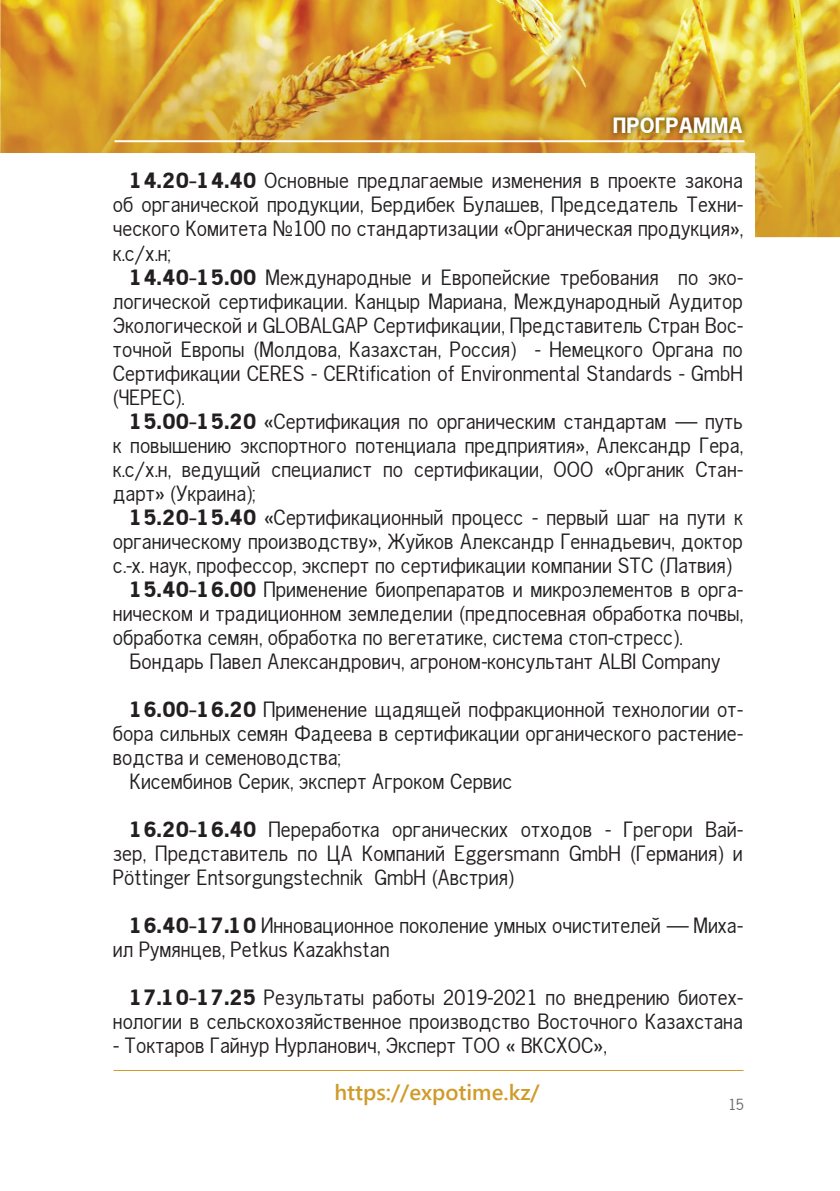
<style>
.page{position:relative;width:840px;height:1191px;background:#fff}
.page>*{position:absolute;margin:0;border:0;box-sizing:border-box;transform-origin:0 0}
.t1{font:22px/24px "Gothic.kz";color:#231f20;text-align:justify}
.t2{font:700 22px "Yu Gothic UI";color:#cf9b2a}
.t3{font:700 22px "Gothic.kz";color:#fff}
.t4{font:16px "Gothic.kz";color:#6c6d70}
.s1{font-weight:700}
</style>
<div class="page">
<img style="left:0;top:0;width:839px;height:237px">
<hr style="left:114px;top:140px;width:630px;height:2px;background:#fff">
<hr style="left:113px;top:1070px;width:630px;height:1px;background:#cf9b2a">
<div style="left:0;top:153px;width:754px;height:100px;background:#fff"></div>
<img style="left:607px;top:111px;width:140px;height:28px">
<p class="t3" style="left:613px;top:113px;width:131px">ПРОГРАММА</p>
<p class="t1" style="left:113px;top:169px;width:631px;text-indent:17px"><span class="s1">14.20-14.40</span> Основные предлагаемые изменения в проекте закона об органической продукции, Бердибек Булашев, Председатель Техни&shy;ческого Комитета №100 по стандартизации «Органическая продукция», к.с/х.н;</p>
<p class="t1" style="left:113px;top:265px;width:631px;text-indent:17px"><span class="s1">14.40-15.00</span> Международные и Европейские требования по эко&shy;логической сертификации. Канцыр Мариана, Международный Аудитор Экологической и GLOBALGAP Сертификации, Представитель Стран Вос&shy;точной Европы (Молдова, Казахстан, Россия) - Немецкого Органа по Сертификации CERES - CERtification of Environmental Standards - GmbH (ЧЕРЕС).</p>
<p class="t1" style="left:113px;top:409px;width:631px;text-indent:17px"><span class="s1">15.00-15.20</span> «Сертификация по органическим стандартам – путь к повышению экспортного потенциала предприятия», Александр Гера, к.с/х.н, ведущий специалист по сертификации, ООО «Органик Стан&shy;дарт» (Украина);</p>
<p class="t1" style="left:130px;top:505px;width:614px"><span class="s1">15.20-15.40</span> «Сертификационный процесс - первый шаг на пути к</p>
<p class="t1" style="left:113px;top:529px;width:631px">органическому производству», Жуйков Александр Геннадьевич, доктор</p>
<p class="t1" style="left:113px;top:553px;width:620px">с.-х. наук, профессор, эксперт по сертификации компании STC (Латвия)</p>
<p class="t1" style="left:130px;top:577px;width:614px"><span class="s1">15.40-16.00</span> Применение биопрепаратов и микроэлементов в орга-</p>
<p class="t1" style="left:113px;top:601px;width:631px">ническом и традиционном земледелии (предпосевная обработка почвы,</p>
<p class="t1" style="left:113px;top:625px;width:570px">обработка семян, обработка по вегетатике, система стоп-стресс).</p>
<p class="t1" style="left:130px;top:649px;width:591px">Бондарь Павел Александрович, агроном-консультант ALBI Company</p>
<p class="t1" style="left:130px;top:697px;width:614px"><span class="s1">16.00-16.20</span> Применение щадящей пофракционной технологии от-</p>
<p class="t1" style="left:113px;top:721px;width:631px">бора сильных семян Фадеева в сертификации органического растение-</p>
<p class="t1" style="left:113px;top:745px;width:230px">водства и семеноводства;</p>
<p class="t1" style="left:130px;top:769px;width:383px">Кисембинов Серик, эксперт Агроком Сервис</p>
<p class="t1" style="left:113px;top:817px;width:631px;text-indent:17px"><span class="s1">16.20-16.40</span> Переработка органических отходов - Грегори Вай&shy;зер, Представитель по ЦА Компаний Eggersmann GmbH (Германия) и P³ttinger Entsorgungstechnik GmbH (Австрия)</p>
<p class="t1" style="left:113px;top:913px;width:631px;text-indent:17px"><span class="s1">16.40-17.10</span> Инновационное поколение умных очистителей – Миха&shy;ил Румянцев, Petkus Kazakhstan</p>
<p class="t1" style="left:113px;top:985px;width:631px;text-align:right"><span class="s1">17.10-17.25</span> Результаты работы 2019-2021 по внедрению биотех&shy;нологии в сельскохозяйственное производство Восточного Казахстана</p>
<p class="t1" style="left:113px;top:1033px;width:494px">- Токтаров Гайнур Нурланович, Эксперт ТОО « ВКСХОС»,</p>
<p class="t2" style="left:334px;top:1079px;width:207px">https://expotime.kz/</p>
<p class="t4" style="left:728px;top:1096px;width:17px">15</p>
</div>
